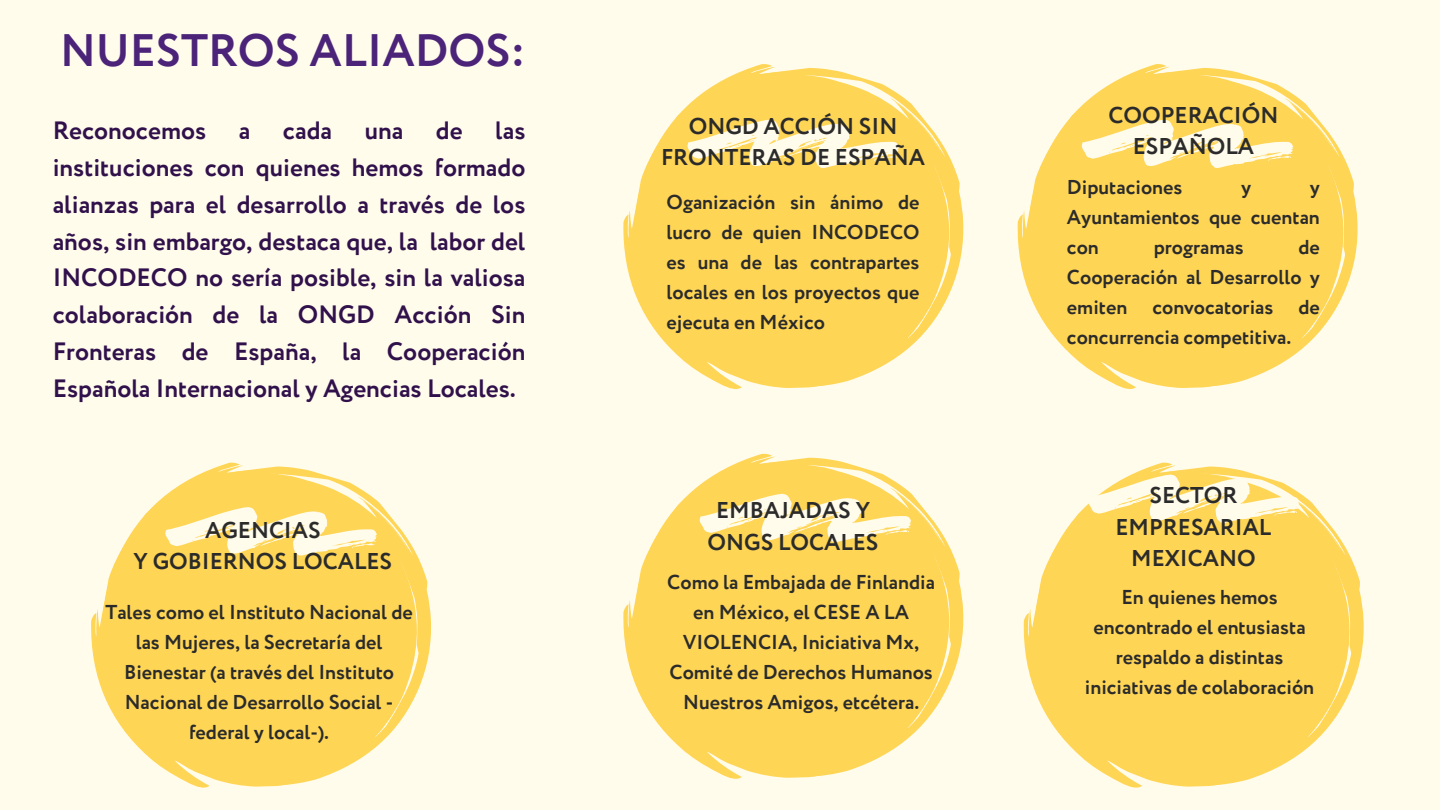
<style>
.page{position:relative;width:1440px;height:810px;background:#fffceb}
.page>*{position:absolute;margin:0;border:0;box-sizing:border-box;transform-origin:0 0}
.t1{font:700 45.3px "Circe";color:#4b2479}
.t2{font:28.8px/39.8px "Lazydog";color:#2b2b2b}
.t3{font:700 25px/36.8px "Circe";color:#31114b;text-align:justify}
.t4{font:700 22.8px/31.5px "Circe";color:#2b2b2b;text-align:center}
.t5{font:700 20px/30px "Circe";color:#2b2b2b;text-align:justify}
</style>
<div class="page">
<svg style="left:623px;top:210px;width:11px;height:81px"></svg>
<svg style="left:634px;top:64px;width:330px;height:325px;fill:#ffd556"></svg>
<svg style="left:1017px;top:210px;width:12px;height:83px"></svg>
<svg style="left:1029px;top:64px;width:329px;height:325px;fill:#ffd556"></svg>
<svg style="left:623px;top:600px;width:117px;height:179px"></svg>
<svg style="left:634px;top:454px;width:330px;height:324px;fill:#ffd556"></svg>
<svg style="left:1023px;top:609px;width:117px;height:179px"></svg>
<svg style="left:1035px;top:462px;width:329px;height:325px;fill:#ffd556"></svg>
<svg style="left:687px;top:118px;width:212px;height:51px"></svg>
<svg style="left:1082px;top:118px;width:211px;height:51px"></svg>
<svg style="left:699px;top:493px;width:212px;height:50px"></svg>
<svg style="left:1088px;top:473px;width:211px;height:51px"></svg>
<svg style="left:91px;top:609px;width:116px;height:179px"></svg>
<svg style="left:102px;top:462px;width:329px;height:325px;fill:#ffd556"></svg>
<svg style="left:165px;top:506px;width:212px;height:51px"></svg>
<p class="t1" style="left:60px;top:19px;width:467px">NUESTROS ALIADOS:</p>
<h3 class="t3" style="left:53px;top:114px;width:155px">Reconocemos</h3>
<h3 class="t3" style="left:239px;top:114px;width:13px">a</h3>
<h3 class="t3" style="left:283px;top:114px;width:51px">cada</h3>
<h3 class="t3" style="left:365px;top:114px;width:40px">una</h3>
<h3 class="t3" style="left:436px;top:114px;width:28px">de</h3>
<h3 class="t3" style="left:53px;top:114px;width:474px;text-indent:443px">las instituciones con quienes hemos formado alianzas para el desarrollo a través de los años, sin embargo, destaca que, la labor del INCODECO no sería posible, sin la valiosa colaboración de la ONGD Acción Sin Fronteras de España, la Cooperación Española Internacional y Agencias Locales.</h3>
<h1 class="t2" style="left:208px;top:496px;width:128px">AGENCIAS<br>LOCALES</h1>
<p class="t4" style="left:134px;top:515px;width:260px">AGENCIAS<br>Y GOBIERNOS LOCALES</p>
<p class="t5" style="left:105px;top:598px;width:309px;text-align:center">Tales como el Instituto Nacional de las Mujeres, la Secretaría del<br>Bienestar (a través del Instituto<br>Nacional de Desarrollo Social - federal y local-).</p>
<p class="t4" style="left:661px;top:112px;width:265px">ONGD ACCIÓN SIN<br>FRONTERAS DE ESPAÑA</p>
<h4 class="t5" style="left:667px;top:188px;width:254px">Oganización sin ánimo de lucro de quien INCODECO es una de las contrapartes locales en los proyectos que ejecuta en México</h4>
<p class="t4" style="left:708px;top:496px;width:172px">EMBAJADAS Y<br>ONGS LOCALES</p>
<p class="t5" style="left:667px;top:568px;width:269px;text-align:center">Como la Embajada de Finlandia en México, el CESE A LA<br>VIOLENCIA, Iniciativa Mx,<br>Comité de Derechos Humanos<br>Nuestros Amigos, etcétera.</p>
<h2 class="t4" style="left:1109px;top:101px;width:171px">COOPERACIÓN<br>ESPAÑOLA</h2>
<p class="t5" style="left:1067px;top:173px;width:117px">Diputaciones</p>
<p class="t5" style="left:1241px;top:173px;width:12px">y</p>
<p class="t5" style="left:1067px;top:173px;width:254px;text-indent:243px">y Ayuntamientos que cuentan con</p>
<p class="t5" style="left:1067px;top:233px;width:254px;text-indent:231px">de Cooperación al Desarrollo y emiten convocatorias de concurrencia competitiva.</p>
<p class="t5" style="left:1154px;top:233px;width:92px">programas</p>
<h3 class="t4" style="left:1115px;top:481px;width:157px">SECTOR<br>EMPRESARIAL<br>MEXICANO</h3>
<p class="t5" style="left:1085px;top:583px;width:231px;text-align:center">En quienes hemos encontrado el entusiasta respaldo a distintas iniciativas de colaboración</p>
</div>
